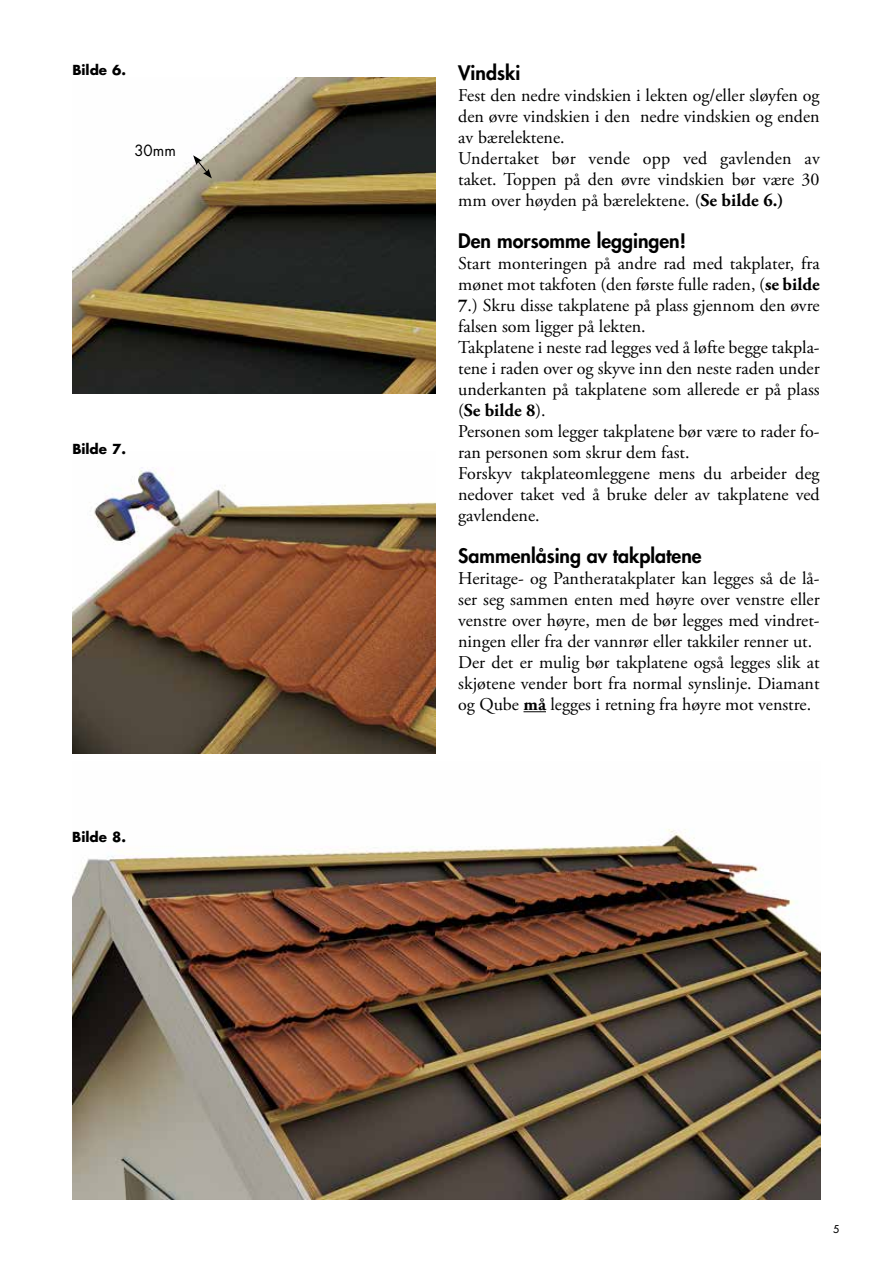
<style>
.page{position:relative;width:893px;height:1263px;background:#fff}
.page>*{position:absolute;margin:0;border:0;box-sizing:border-box;transform-origin:0 0}
.t1{font:800 19.5px "Futura Std";color:#000}
.t2{font:18px/21px "Adobe Garamond Pro";color:#000}
.t3{font:15px "Futura Std";color:#000}
.t4{font:700 13.5px "Futura Std";color:#000}
.t5{font:500 10.5px "Futura Std";color:#000}
.s1{font-weight:700}
</style>
<div class="page">
<svg style="left:523px;top:711px;width:23px;height:1px"></svg>
<img style="left:72px;top:829px;width:749px;height:370px">
<img style="left:73px;top:78px;width:363px;height:315px">
<svg style="left:193px;top:155px;width:19px;height:23px"></svg>
<img style="left:72px;top:467px;width:364px;height:287px">
<p class="t4" style="left:72px;top:61px;width:55px">Bilde 6.</p>
<p class="t3" style="left:134px;top:141px;width:43px">30mm</p>
<p class="t4" style="left:72px;top:440px;width:55px">Bilde 7.</p>
<p class="t4" style="left:72px;top:827px;width:55px">Bilde 8.</p>
<p class="t1" style="left:458px;top:60px;width:64px">Vindski</p>
<p class="t2" style="left:458px;top:85px;width:363px">Fest den nedre vindskien i lekten og/eller sløyfen og den øvre vindskien i den nedre vindskien og enden av bærelektene.<br>Undertaket bør vende opp ved gavlenden av taket. Toppen på den øvre vindskien bør være 30 mm over høyden på bærelektene. (<span class="s1">Se bilde 6.)</span></p>
<p class="t1" style="left:458px;top:228px;width:229px">Den morsomme leggingen!</p>
<p class="t2" style="left:458px;top:253px;width:363px">Start monteringen på andre rad med takplater, fra mønet mot takfoten (den første fulle raden, (<span class="s1">se bilde 7</span>.) Skru disse takplatene på plass gjennom den øvre falsen som ligger på lekten.<br>Takplatene i neste rad legges ved å løfte begge takpla&shy;tene i raden over og skyve inn den neste raden under underkanten på takplatene som allerede er på plass (<span class="s1">Se bilde 8</span>).<br>Personen som legger takplatene bør være to rader fo&shy;ran personen som skrur dem fast.<br>Forskyv takplateomleggene mens du arbeider deg nedover taket ved å bruke deler av takplatene ved gavlendene.</p>
<p class="t1" style="left:458px;top:543px;width:245px">Sammenlåsing av takplatene</p>
<p class="t2" style="left:458px;top:568px;width:363px">Heritage- og Pantheratakplater kan legges så de lå&shy;ser seg sammen enten med høyre over venstre eller venstre over høyre, men de bør legges med vindret&shy;ningen eller fra der vannrør eller takkiler renner ut.<br>Der det er mulig bør takplatene også legges slik at skjøtene vender bort fra normal synslinje. Diamant og Qube <span class="s1">må</span> legges i retning fra høyre mot venstre.</p>
<p class="t5" style="left:833px;top:1222px;width:8px">5</p>
</div>
